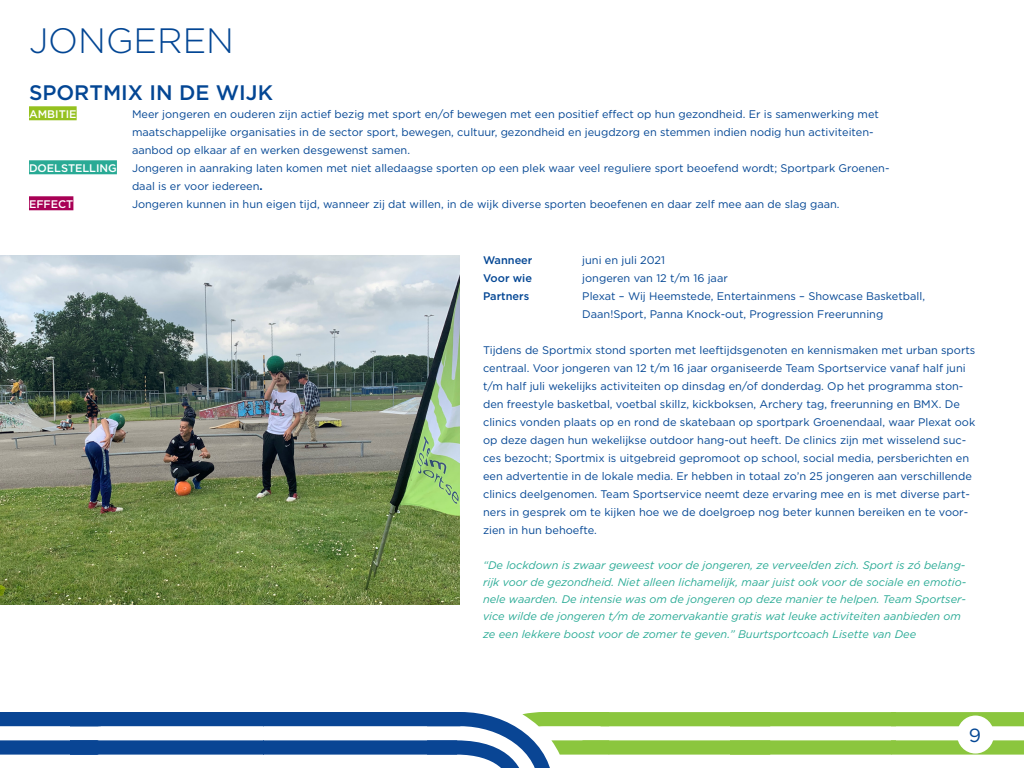
<style>
.page{position:relative;width:1024px;height:768px;background:#fff}
.page>*{position:absolute;margin:0;border:0;box-sizing:border-box;transform-origin:0 0}
.kop_blauw{font:300 35.2px "Gotham";color:#034694}
.Hoogtepunt_titel{font:500 21px "Gotham";color:#034694}
.t1{font:19px "Gotham";color:#034694}
.t2{font:11px/18px "Gotham";color:#034694}
.citaat{font:italic 11px/17px "Gotham";color:#29aa95;text-align:justify}
.t3{font:500 11px "Gotham";color:#fff}
.t4{font:500 11px "Gotham";color:#034694}
.s1{font-weight:700}
</style>
<div class="page">
<div style="left:0;top:740px;width:97px;height:15px;background:#094594"></div>
<div style="left:0;top:712px;width:101px;height:14px;background:#094594"></div>
<svg style="left:70px;top:726px;width:28px;height:1px"></svg>
<div style="left:70px;top:740px;width:194px;height:15px;background:#094594"></div>
<div style="left:70px;top:712px;width:194px;height:14px;background:#094594"></div>
<svg style="left:427px;top:712px;width:597px;height:56px"></svg>
<div style="left:264px;top:740px;width:193px;height:15px;background:#094594"></div>
<div style="left:264px;top:712px;width:196px;height:14px;background:#094594"></div>
<div style="left:957px;top:716px;width:37px;height:38px;background:#fff;border-radius:50%"></div>
<div style="left:29px;top:106px;width:48px;height:14px;background:#95c11f"></div>
<div style="left:29px;top:160px;width:88px;height:14px;background:#29aa95"></div>
<div style="left:29px;top:196px;width:44px;height:14px;background:#a80055"></div>
<img style="left:0;top:255px;width:459px;height:350px">
<p class="kop_blauw" style="left:29px;top:18px;width:207px">JONGEREN</p>
<p class="Hoogtepunt_titel" style="left:29px;top:79px;width:245px">SPORTMIX IN DE WIJK</p>
<p class="t3" style="left:29px;top:107px;width:49px">AMBITIE</p>
<p class="t2" style="left:132px;top:105px;width:749px">Meer jongeren en ouderen zijn actief bezig met sport en/of bewegen met een positief effect op hun gezondheid. Er is samenwerking met maatschappelijke organisaties in de sector sport, bewegen, cultuur, gezondheid en jeugdzorg en stemmen indien nodig hun activiteiten&shy;aanbod op elkaar af en werken desgewenst samen.</p>
<p class="t3" style="left:29px;top:161px;width:89px">DOELSTELLING</p>
<p class="t2" style="left:132px;top:159px;width:759px">Jongeren in aanraking laten komen met niet alledaagse sporten op een plek waar veel reguliere sport beoefend wordt; Sportpark Groenen&shy;daal is er voor iedereen<span class="s1">.</span></p>
<p class="t3" style="left:29px;top:197px;width:46px">EFFECT</p>
<p class="t2" style="left:132px;top:195px;width:709px">Jongeren kunnen in hun eigen tijd, wanneer zij dat willen, in de wijk diverse sporten beoefenen en daar zelf mee aan de slag gaan.</p>
<p class="t4" style="left:483px;top:253px;width:51px">Wanneer</p>
<p class="t2" style="left:582px;top:251px;width:84px">juni en juli 2021</p>
<p class="t4" style="left:483px;top:271px;width:51px">Voor wie</p>
<p class="t2" style="left:582px;top:269px;width:147px">jongeren van 12 t/m 16 jaar</p>
<p class="t4" style="left:483px;top:289px;width:48px">Partners</p>
<p class="t2" style="left:582px;top:287px;width:344px">Plexat – Wij Heemstede, Entertainmens – Showcase Basketball,<br>Daan!Sport, Panna Knock-out, Progression Freerunning</p>
<p class="t2" style="left:483px;top:341px;width:494px">Tijdens de Sportmix stond sporten met leeftijdsgenoten en kennismaken met urban sports centraal. Voor jongeren van 12 t/m 16 jaar organiseerde Team Sportservice vanaf half juni t/m half juli wekelijks activiteiten op dinsdag en/of donderdag. Op het programma ston&shy;den freestyle basketbal, voetbal skillz, kickboksen, Archery tag, freerunning en BMX. De clinics vonden plaats op en rond de skatebaan op sportpark Groenendaal, waar Plexat ook op deze dagen hun wekelijkse outdoor hang-out heeft. De clinics zijn met wisselend suc&shy;ces bezocht; Sportmix is uitgebreid gepromoot op school, social media, persberichten en een advertentie in de lokale media. Er hebben in totaal zo’n 25 jongeren aan verschillende clinics deelgenomen. Team Sportservice neemt deze ervaring mee en is met diverse part&shy;ners in gesprek om te kijken hoe we de doelgroep nog beter kunnen bereiken en te voor&shy;zien in hun behoefte.</p>
<p class="citaat" style="left:483px;top:556px;width:485px">“De lockdown is zwaar geweest voor de jongeren, ze verveelden zich. Sport is zó belang&shy;rijk voor de gezondheid. Niet alleen lichamelijk, maar juist ook voor de sociale en emotio&shy;nele waarden. De intensie was om de jongeren op deze manier te helpen. Team Sportser&shy;vice wilde de jongeren t/m de zomervakantie gratis wat leuke activiteiten aanbieden om</p>
<p class="citaat" style="left:483px;top:625px;width:435px">ze een lekkere boost voor de zomer te geven.” Buurtsportcoach Lisette van Dee</p>
<h3 class="t1" style="left:969px;top:723px;width:14px">9</h3>
</div>
